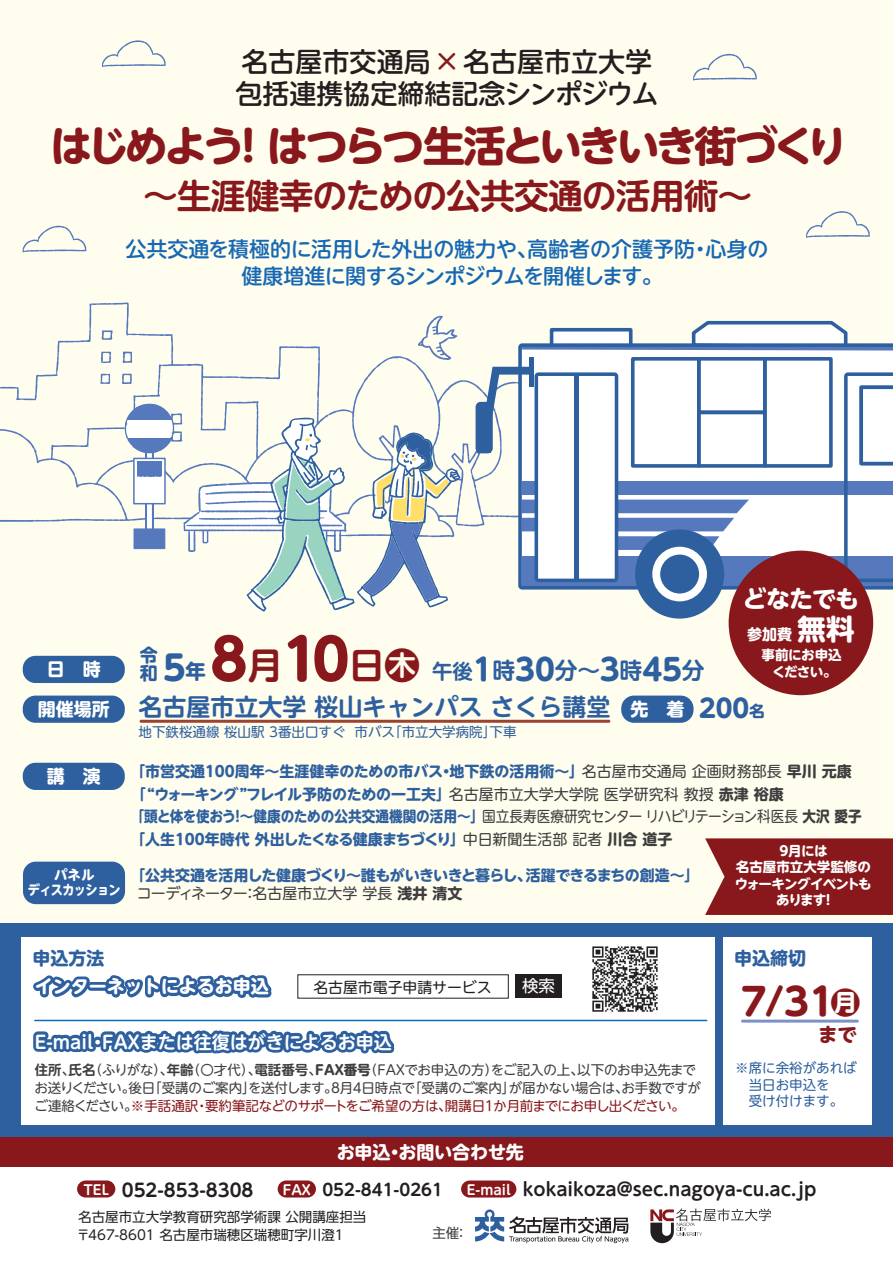
<style>
.page{position:relative;width:893px;height:1263px;background:#fff}
.page>*{position:absolute;margin:0;border:0;box-sizing:border-box;transform-origin:0 0}
.t1{font:700 42px "UD Shin M Go Pro";letter-spacing:-.09em;color:#88181b}
.t2{font:700 37.5px "UD Shin M Go Pro";color:#88181b}
.t3{font:700 34.5px "UD Shin M Go Pro De";letter-spacing:-.025em;color:#88181b}
.t4{font:700 34.35px "UD Shin M Go Pro";color:#2e609f}
.t5{font:700 30px "UD Shin M Go Pro";color:#2e609f}
.t6{font:500 27px/31.5px "UD Shin M Go Pro";color:#231f20}
.t7{font:700 25.35px "UD Shin M Go Pro";color:#2e609f}
.t8{font:700 24px "UD Shin M Go Pro De";color:#2e609f}
.t9{font:700 24px "UD Shin M Go Pro";letter-spacing:-.04em;color:#fff}
.t10{font:500 21px/27px "UD Shin M Go Pro";letter-spacing:-.01em;color:#1768b4;text-align:center}
.t11{font:700 19.5px "UD Shin M Go Pro";color:#88181b}
.t12{font:700 18px "UD Shin M Go Pro De";color:#231f20}
.t13{font:700 18px "UD Shin M Go Pro";color:#fff}
.t14{font:700 18px "UD Shin M Go Pro De";color:#fff}
.t15{font:700 18px/18px "UD Shin M Go Pro";color:#2e609f}
.t16{font:700 16.5px "UD Shin M Go Pro De";color:#231f20}
.t17{font:16.5px "UD Shin M Go Pro";color:#fff}
.t18{font:700 15px/22.5px "UD Shin M Go Pro";letter-spacing:-.005em;color:#2e609f}
.t19{font:700 15px/18px "UD Shin M Go Pro";letter-spacing:-.04em;color:#2e609f}
.t20{font:700 15px "UD Shin M Go Pro";color:#fff}
.t21{font:14.85px "UD Shin M Go Pro";color:#231f20}
.t22{font:13.5px/18px "UD Shin M Go Pro";letter-spacing:-.02em;color:#3e3e3f}
.t23{font:700 13.5px/16.5px "UD Shin M Go Pro";letter-spacing:-.045em;color:#fff;text-align:center}
.t24{font:13.5px/16.5px "UD Shin M Go Pro";color:#2e609f}
.t25{font:13.5px/18px "UD Shin Go NT Pro";color:#231f20}
.t26{font:13.5px "UD Shin Go NT Pro";color:#3e3e3f}
.s1{color:#88181b}
.s2{font-size:28.5px}
.s3{font-size:56.4px;color:#88181b}
.s4{font-family:"UD Shin M Go Pro De";font-size:36px;color:#88181b}
.s5{font-family:"UD Shin M Go Pro De";font-size:20.4px}
.s6{font-family:"UD Shin M Go Pro De";font-size:22.8px}
.s7{font-size:20.4px}
.s8{font-family:"UD Shin M Go Pro";font-size:18px;color:#fff}
.s9{font-size:15.6px}
.s10{font-weight:400;color:#3e3e3f}
.s11{color:#3e3e3f}
.s12{font-family:"UD Shin M Go Pro De";font-weight:700}
.s13{font-weight:700}
.s14{font-size:30px}
.s15{font-size:13.5px;color:#fff}
</style>
<div class="page">
<div style="left:0;top:0;width:893px;height:953px;background:#fffdee"></div>
<div style="left:0;top:923px;width:893px;height:217px;background:#2e609f"></div>
<svg style="left:102px;top:40px;width:64px;height:27px"></svg>
<svg style="left:806px;top:211px;width:64px;height:27px"></svg>
<svg style="left:693px;top:54px;width:64px;height:27px"></svg>
<svg style="left:23px;top:226px;width:63px;height:27px"></svg>
<svg style="left:0;top:302px;width:518px;height:225px"></svg>
<svg style="left:123px;top:352px;width:9px;height:11px"></svg>
<svg style="left:101px;top:330px;width:12px;height:10px"></svg>
<svg style="left:101px;top:352px;width:10px;height:11px"></svg>
<svg style="left:122px;top:374px;width:10px;height:10px"></svg>
<svg style="left:100px;top:373px;width:10px;height:11px"></svg>
<svg style="left:101px;top:393px;width:360px;height:219px"></svg>
<div style="left:0;top:1137px;width:893px;height:29px;background:#88181b"></div>
<div style="left:22px;top:937px;width:693px;height:188px;background:#fff"></div>
<div style="left:723px;top:937px;width:149px;height:188px;background:#fff"></div>
<svg style="left:418px;top:316px;width:39px;height:44px"></svg>
<img style="left:592px;top:946px;width:66px;height:66px">
<svg style="left:549px;top:320px;width:299px;height:23px"></svg>
<svg style="left:518px;top:343px;width:375px;height:246px;fill:#fff"></svg>
<div style="left:635px;top:529px;width:89px;height:90px;background:#2e609f;border-radius:50%"></div>
<svg style="left:482px;top:367px;width:267px;height:234px"></svg>
<div style="left:476px;top:402px;width:17px;height:51px;background:#2e609f;border-radius:5px"></div>
<div style="left:631px;top:357px;width:70px;height:111px;border:4px solid #2e609f"></div>
<div style="left:763px;top:357px;width:70px;height:111px;border:4px solid #2e609f"></div>
<div style="left:697px;top:357px;width:70px;height:57px;border:4px solid #2e609f"></div>
<div style="left:697px;top:411px;width:70px;height:57px;border:4px solid #2e609f"></div>
<svg style="left:844px;top:372px;width:49px;height:210px"></svg>
<div style="left:729px;top:551px;width:144px;height:144px;background:#88181b;border-radius:50%"></div>
<hr style="left:140px;top:720px;width:470px;height:3px;background:#9a4333;border-radius:2px">
<div style="left:23px;top:656px;width:102px;height:27px;background:#2e609f;border-radius:13px"></div>
<div style="left:23px;top:695px;width:102px;height:28px;background:#2e609f;border-radius:13px"></div>
<div style="left:621px;top:695px;width:72px;height:28px;background:#2e609f;border-radius:13px"></div>
<svg style="left:33px;top:974px;width:364px;height:80px"></svg>
<div style="left:515px;top:975px;width:47px;height:23px;background:#231f20"></div>
<hr style="left:35px;top:1020px;width:672px;height:1px;background:#1768b4">
<div style="left:23px;top:763px;width:102px;height:27px;background:#2e609f;border-radius:13px"></div>
<div style="left:23px;top:862px;width:102px;height:42px;background:#2e609f;border-radius:13px"></div>
<hr style="left:742px;top:1019px;width:115px;height:3px;background:#7d91c9">
<div style="left:705px;top:838px;width:188px;height:77px;background:#88181b"></div>
<div style="left:77px;top:1180px;width:38px;height:17px;background:#88181b;border-radius:9px"></div>
<div style="left:278px;top:1180px;width:38px;height:17px;background:#88181b;border-radius:9px"></div>
<div style="left:461px;top:1180px;width:55px;height:17px;background:#88181b;border-radius:9px"></div>
<svg style="left:650px;top:1208px;width:121px;height:35px"></svg>
<svg style="left:475px;top:1209px;width:153px;height:34px"></svg>
<h3 class="t6" style="left:236px;top:45px;width:425px">名古屋市交通局<span class="s1">×</span>名古屋市立大学包括連携協定締結記念シンポジウム</h3>
<h1 class="t1" style="left:50px;top:112px;width:800px">はじめよう！はつらつ生活といきいき街づくり</h1>
<h3 class="t3" style="left:143px;top:168px;width:610px">～生涯健幸のための公共交通の活用術～</h3>
<h3 class="t10" style="left:125px;top:234px;width:645px">公共交通を積極的に活用した外出の魅力や、高齢者の介護予防・心身の健康増進に関するシンポジウムを開催します。</h3>
<h3 class="t9" style="left:743px;top:579px;width:118px">どなたでも</h3>
<p class="t20" style="left:747px;top:622px;width:109px">参加費<span class="s2">無料</span></p>
<p class="t23" style="left:762px;top:646px;width:82px">事前にお申込ください。</p>
<h3 class="t5" style="left:201px;top:645px;width:506px"><span class="s3">８</span><span class="s4">月</span><span class="s3">10</span><span class="s4">日木</span><span class="s5">午後</span>１<span class="s6">時</span>30<span class="s6">分～</span>３<span class="s6">時</span>45<span class="s6">分</span></h3>
<p class="t15" style="left:140px;top:645px;width:19px">令和</p>
<h3 class="t4" style="left:157px;top:640px;width:50px">５<span class="s7">年</span></h3>
<p class="t13" style="left:47px;top:655px;width:55px">日　時</p>
<h3 class="t8" style="left:38px;top:687px;width:648px"><span class="s8">開催場所</span> 名古屋市立大学 桜山キャンパス さくら講堂 <span class="s8">先　着</span></h3>
<p class="t24" style="left:139px;top:723px;width:379px">地下鉄桜通線 桜山駅 3番出口すぐ 市バス「市立大学病院」下車</p>
<h3 class="t7" style="left:699px;top:687px;width:67px">200<span class="s9">名</span></h3>
<p class="t13" style="left:47px;top:762px;width:55px">講　演</p>
<p class="t23" style="left:28px;top:867px;width:94px;line-height:15px">パネル<br>ディスカッション</p>
<p class="t18" style="left:130px;top:759px;width:733px">「市営交通100周年～生涯健幸のための市バス・地下鉄の活用術～」<span class="s10">名古屋市交通局 企画財務部長</span> <span class="s11">早川 元康</span>「“ウォーキング”フレイル予防のための一工夫」<span class="s10">名古屋市立大学大学院 医学研究科 教授</span> <span class="s11">赤津 裕康<br></span>「頭と体を使おう！～健康のための公共交通機関の活用～」<span class="s10">国立長寿医療研究センター リハビリテーション科医長</span> <span class="s11">大沢 愛子</span>「人生100年時代 外出したくなる健康まちづくり」<span class="s10">中日新聞生活部 記者</span> <span class="s11">川合 道子</span></p>
<p class="t19" style="left:137px;top:865px;width:564px;text-indent:-7px">「公共交通を活用した健康づくり～誰もがいきいきと暮らし、活躍できるまちの創造～」<span class="s10">コーディネーター：名古屋市立大学 学長</span> <span class="s11">浅井 清文</span></p>
<p class="t23" style="left:735px;top:841px;width:138px">9月には<br>名古屋市立大学監修のウォーキングイベントもあります!</p>
<p class="t15" style="left:32px;top:949px;width:73px">申込方法</p>
<p class="t15" style="left:734px;top:949px;width:73px">申込締切</p>
<p class="t13" style="left:35px;top:972px;width:236px">インターネットによるお申込</p>
<p class="t21" style="left:313px;top:976px;width:180px">名古屋市電子申請サービス</p>
<p class="t17" style="left:522px;top:973px;width:34px">検索</p>
<p class="t14" style="left:35px;top:1027px;width:358px">E-mail・FAXまたは往復はがきによるお申込</p>
<p class="t22" style="left:35px;top:1060px;width:668px"><span class="s12">住所</span>、<span class="s12">氏名</span>（ふりがな）、<span class="s12">年齢</span>（〇才代）、<span class="s12">電話番号</span>、<span class="s13">FAX番号</span>（FAXでお申込の方）をご記入の上、以下のお申込先までお送りください。後日「受講のご案内」を送付します。8月4日時点で「受講のご案内」が届かない場合は、お手数ですがご連絡ください。<span class="s1">※手話通訳・要約筆記などのサポートをご希望の方は、開講日１か月前までにお申し出ください。</span></p>
<p class="t13" style="left:337px;top:1137px;width:189px">お申込・お問い合わせ先</p>
<h2 class="t2" style="left:735px;top:971px;width:127px">７/31<span class="s14">月</span></h2>
<h3 class="t11" style="left:818px;top:1019px;width:40px">まで</h3>
<p class="t24" style="left:735px;top:1059px;width:123px">※席に余裕があれば　当日お申込を<br>　受け付けます。</p>
<p class="t12" style="left:83px;top:1175px;width:172px"><span class="s15">TEL</span> 052-853-8308</p>
<p class="t16" style="left:283px;top:1176px;width:162px"><span class="s15">FAX</span> 052-841-0261</p>
<p class="t12" style="left:467px;top:1175px;width:351px"><span class="s15">E-mail</span> kokaikoza@sec.nagoya-cu.ac.jp</p>
<p class="t25" style="left:77px;top:1207px;width:291px">名古屋市立大学教育研究部学術課 公開講座担当〒467-8601 名古屋市瑞穂区瑞穂町字川澄１</p>
<p class="t26" style="left:432px;top:1222px;width:37px">主催：</p>
</div>
